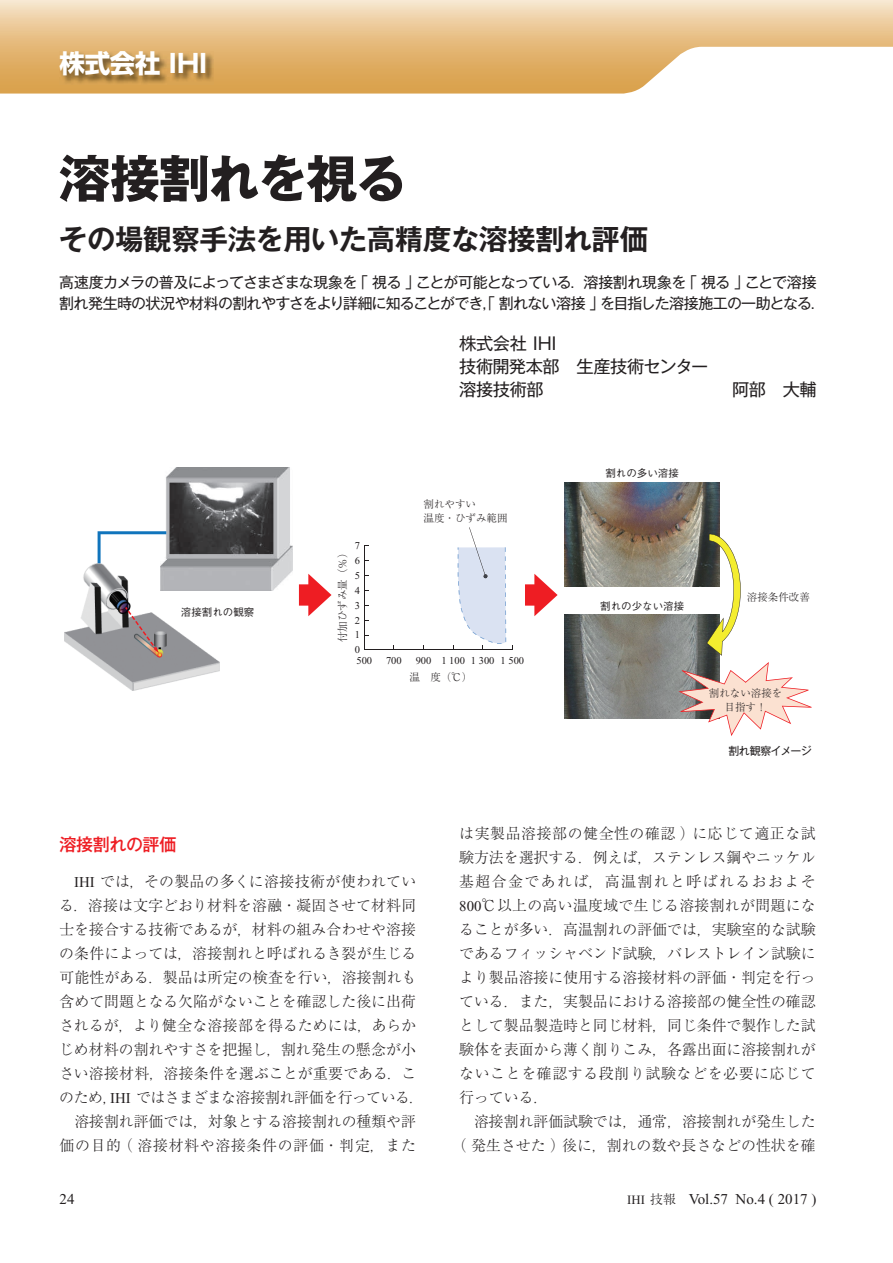
<style>
.page{position:relative;width:893px;height:1263px;background:#fff}
.page>*{position:absolute;margin:0;border:0;box-sizing:border-box;transform-origin:0 0}
.t1{font:700 51px "Gothic MB101 Pro";letter-spacing:-.03em;color:#231f20}
.t2{font:700 28.5px "Gothic MB101 Pro De";letter-spacing:-.015em;color:#231f20}
.t3{font:700 25.5px "Shin Go Pro";letter-spacing:-.005em;color:#fff}
.t4{font:17.25px/23.2px "Gothic MB101 Pro";letter-spacing:-.025em;color:#231f20}
.t5{font:500 17.25px "Gothic MB101 Pro";letter-spacing:-.03em;color:#ee1d23}
.t6{font:300 15px/24px "Ryumin Pro";letter-spacing:.005em;color:#231f20;text-align:center}
.t7{font:15px/21px "Gothic MB101 Pro";letter-spacing:-.05em;color:#231f20}
.t8{font:15px "Times New Roman";color:#231f20}
.t9{font:10.95px "Gothic MB101 Pro";letter-spacing:-.045em;color:#231f20}
.t10{font:300 10.5px/13.5px "Ryumin Pro";color:#231f20;text-align:center}
.t11{font:10.5px/14.9px "Times New Roman";color:#231f20;text-align:justify}
.t12{font:500 10.5px "Gothic BBB Pro";color:#231f20}
.s1{font-family:"Times New Roman";font-weight:400}
.s2{font-size:12.75px}
.s3{font-family:"Ryumin Pro";font-weight:300;font-size:12.75px}
</style>
<div class="page">
<svg style="left:0;top:0;width:893px;height:94px;background:#eac998"></svg>
<img style="left:60px;top:51px;width:154px;height:33px">
<img style="left:64px;top:563px;width:155px;height:127px">
<svg style="left:125px;top:607px;width:34px;height:46px;background:#9f9698"></svg>
<img style="left:160px;top:467px;width:132px;height:124px">
<img style="left:565px;top:614px;width:154px;height:104px">
<img style="left:565px;top:483px;width:154px;height:103px">
<svg style="left:98px;top:531px;width:68px;height:32px"></svg>
<svg style="left:299px;top:574px;width:32px;height:42px"></svg>
<svg style="left:525px;top:574px;width:33px;height:42px"></svg>
<svg style="left:706px;top:534px;width:35px;height:122px"></svg>
<hr style="left:364px;top:650px;width:149px;height:1px;background:#231f20">
<hr style="left:364px;top:545px;width:1px;height:105px;background:#231f20">
<svg style="left:453px;top:527px;width:60px;height:123px"></svg>
<svg style="left:678px;top:662px;width:134px;height:74px"></svg>
<h3 class="t3" style="left:59px;top:44px;width:149px">株式会社 IHI</h3>
<h1 class="t1" style="left:59px;top:136px;width:349px">溶接割れを視る</h1>
<h2 class="t2" style="left:59px;top:216px;width:590px">その場観察手法を用いた高精度な溶接割れ評価</h2>
<p class="t7" style="left:59px;top:270px;width:768px">高速度カメラの普及によってさまざまな現象を「視る」ことが可能となっている．溶接割れ現象を「視る」ことで溶接割れ発生時の状況や材料の割れやすさをより詳細に知ることができ，「割れない溶接」を目指した溶接施工の一助となる．</p>
<p class="t4" style="left:459px;top:329px;width:251px">株式会社 IHI<br>技術開発本部　生産技術センター溶接技術部</p>
<p class="t4" style="left:732px;top:376px;width:86px">阿部　大輔</p>
<p class="t12" style="left:181px;top:604px;width:75px">溶接割れの観察</p>
<p class="t11" style="left:355px;top:538px;width:7px">7<br>6<br>5<br>4<br>3<br>2<br>1<br>0</p>
<p class="t10" style="left:335px;top:642px;width:96px;rotate:-90deg">付加ひずみ量（％）</p>
<p class="t10" style="left:424px;top:496px;width:85px;text-align:left">割れやすい<br>温度・ひずみ範囲</p>
<p class="t11" style="left:356px;top:653px;width:17px">500</p>
<p class="t11" style="left:386px;top:653px;width:17px">700</p>
<p class="t11" style="left:416px;top:653px;width:110px">900 1 100 1 300 1 500</p>
<p class="t10" style="left:409px;top:670px;width:64px">温　度 （℃）</p>
<p class="t12" style="left:605px;top:465px;width:75px">割れの多い溶接</p>
<p class="t12" style="left:600px;top:597px;width:85px">割れの少ない溶接</p>
<p class="t10" style="left:747px;top:589px;width:65px">溶接条件改善</p>
<p class="t10" style="left:709px;top:685px;width:75px">割れない溶接を目指す！</p>
<p class="t9" style="left:728px;top:742px;width:85px">割れ観察イメージ</p>
<p class="t5" style="left:59px;top:830px;width:118px">溶接割れの評価</p>
<p class="t6" style="left:59px;top:868px;width:367px"><span class="s1">IHI</span> では，その製品の多くに溶接技術が使われてい<br>る．溶接は文字どおり材料を溶融・凝固させて材料同士を接合する技術であるが，材料の組み合わせや溶接の条件によっては，溶接割れと呼ばれるき裂が生じる可能性がある．製品は所定の検査を行い，溶接割れも含めて問題となる欠陥がないことを確認した後に出荷されるが，より健全な溶接部を得るためには，あらかじめ材料の割れやすさを把握し，割れ発生の懸念が小さい溶接材料，溶接条件を選ぶことが重要である．このため，<span class="s1">IHI</span> ではさまざまな溶接割れ評価を行っている．溶接割れ評価では，対象とする溶接割れの種類や評<br>価の目的（溶接材料や溶接条件の評価・判定，また</p>
<p class="t6" style="left:459px;top:820px;width:358px;text-align:justify">は実製品溶接部の健全性の確認）に応じて適正な試験方法を選択する．例えば，ステンレス鋼やニッケル基超合金であれば，高温割れと呼ばれるおおよそ<span class="s1">800</span>℃以上の高い温度域で生じる溶接割れが問題になることが多い．高温割れの評価では，実験室的な試験であるフィッシャベンド試験，バレストレイン試験により製品溶接に使用する溶接材料の評価・判定を行っている．また，実製品における溶接部の健全性の確認として製品製造時と同じ材料，同じ条件で製作した試験体を表面から薄く削りこみ，各露出面に溶接割れがないことを確認する段削り試験などを必要に応じて行っている．</p>
<p class="t6" style="left:452px;top:1108px;width:365px;text-align:right">溶接割れ評価試験では，通常，溶接割れが発生した<br>（発生させた）後に，割れの数や長さなどの性状を確</p>
<p class="t8" style="left:60px;top:1191px;width:16px">24</p>
<p class="t8" style="left:627px;top:1191px;width:191px"><span class="s2">IHI</span> <span class="s3">技報　</span>Vol.57 No.4 ( 2017 )</p>
</div>
